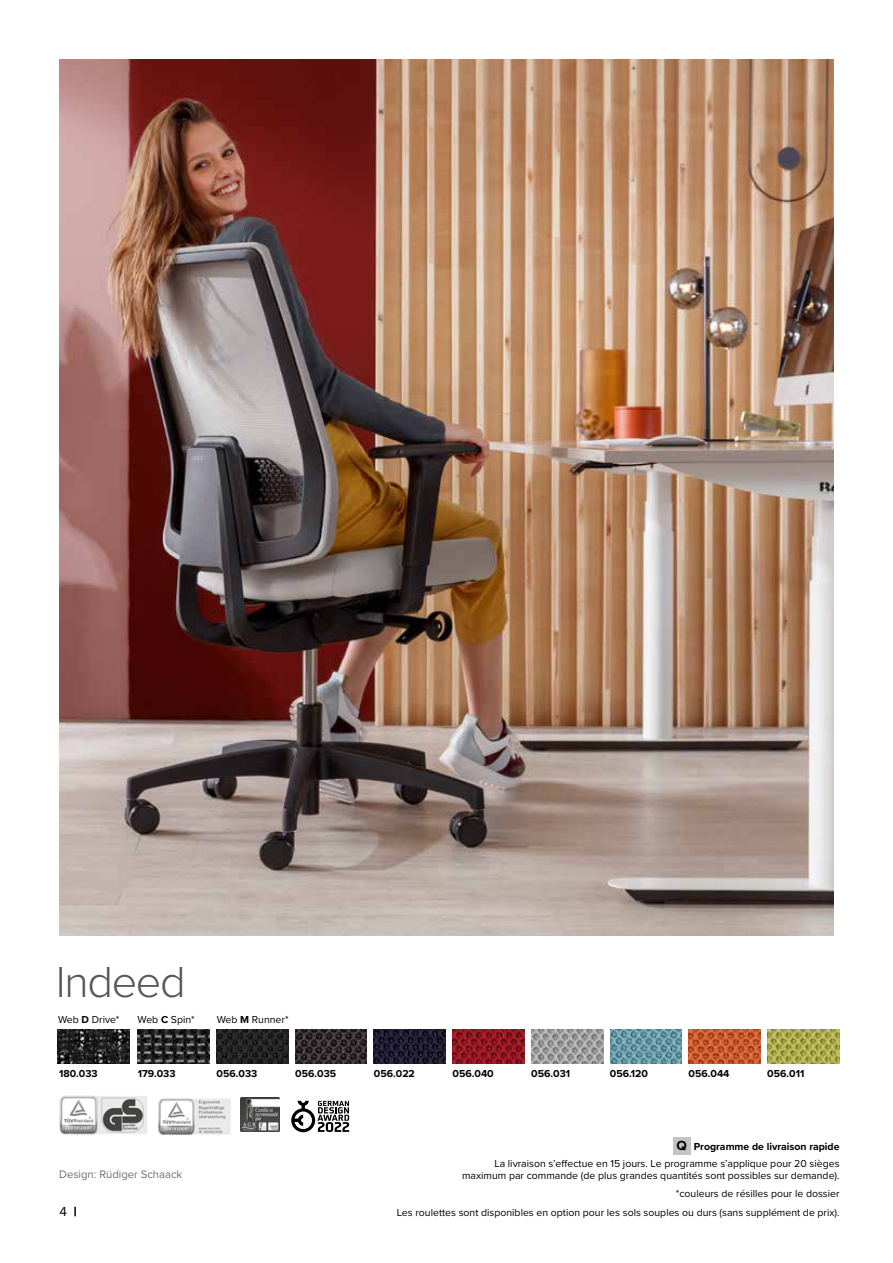
<style>
.page{position:relative;width:893px;height:1263px;background:#fff}
.page>*{position:absolute;margin:0;border:0;box-sizing:border-box;transform-origin:0 0}
.t1{font:300 45px "Proxima Nova";letter-spacing:-.03em;color:#575756}
.t2{font:700 13.8px "Proxima Nova";color:#000}
.t3{font:13.5px "Proxima Nova";color:#000}
.t4{font:11.25px "Proxima Nova";color:#706f6f}
.t5{font:10.5px/12.5px "Proxima Nova";color:#000;text-align:right}
.t6{font:700 10.5px "Proxima Nova";color:#000}
.s1{font-weight:700}
.s2{font-weight:900}
</style>
<div class="page">
<img style="left:60px;top:60px;width:773px;height:875px">
<img style="left:60px;top:1095px;width:87px;height:40px">
<img style="left:453px;top:1029px;width:72px;height:34px">
<img style="left:531px;top:1029px;width:72px;height:34px">
<img style="left:610px;top:1029px;width:72px;height:34px">
<img style="left:689px;top:1029px;width:71px;height:34px">
<img style="left:767px;top:1029px;width:72px;height:34px">
<img style="left:137px;top:1029px;width:72px;height:34px">
<img style="left:295px;top:1029px;width:72px;height:34px">
<img style="left:373px;top:1029px;width:72px;height:34px">
<img style="left:217px;top:1029px;width:71px;height:34px">
<img style="left:57px;top:1029px;width:72px;height:34px">
<img style="left:241px;top:1098px;width:38px;height:34px">
<img style="left:158px;top:1098px;width:73px;height:36px">
<svg style="left:291px;top:1101px;width:58px;height:31px"></svg>
<div style="left:673px;top:1137px;width:18px;height:18px;background:#c4c4c4"></div>
<h1 class="t1" style="left:56px;top:948px;width:132px">Indeed</h1>
<p class="t5" style="left:58px;top:1013px;width:63px">Web <span class="s1">D</span> Drive*</p>
<p class="t5" style="left:137px;top:1013px;width:59px">Web <span class="s1">C</span> Spin*</p>
<p class="t5" style="left:217px;top:1013px;width:73px">Web <span class="s1">M</span> Runner*</p>
<p class="t6" style="left:59px;top:1065px;width:40px">180.033</p>
<p class="t6" style="left:138px;top:1065px;width:39px">179.033</p>
<p class="t6" style="left:217px;top:1065px;width:42px">056.033</p>
<p class="t6" style="left:295px;top:1065px;width:43px">056.035</p>
<p class="t6" style="left:374px;top:1065px;width:43px">056.022</p>
<p class="t6" style="left:453px;top:1065px;width:43px">056.040</p>
<p class="t6" style="left:531px;top:1065px;width:40px">056.031</p>
<p class="t6" style="left:610px;top:1065px;width:40px">056.120</p>
<p class="t6" style="left:689px;top:1065px;width:43px">056.044</p>
<p class="t6" style="left:767px;top:1065px;width:39px">056.011</p>
<p class="t4" style="left:59px;top:1166px;width:125px">Design: Rüdiger Schaack</p>
<p class="t3" style="left:60px;top:1201px;width:19px">4 <span class="s2">|</span></p>
<h2 class="t2" style="left:676px;top:1135px;width:12px">Q</h2>
<p class="t6" style="left:694px;top:1139px;width:147px">Programme de livraison rapide</p>
<p class="t5" style="left:462px;top:1156px;width:379px">La livraison s’effectue en 15 jours. Le programme s’applique pour 20 sièges maximum par commande (de plus grandes quantités sont possibles sur demande).</p>
<p class="t5" style="left:676px;top:1187px;width:165px">*couleurs de résilles pour le dossier</p>
<p class="t5" style="left:397px;top:1206px;width:444px">Les roulettes sont disponibles en option pour les sols souples ou durs (sans supplément de prix).</p>
</div>
